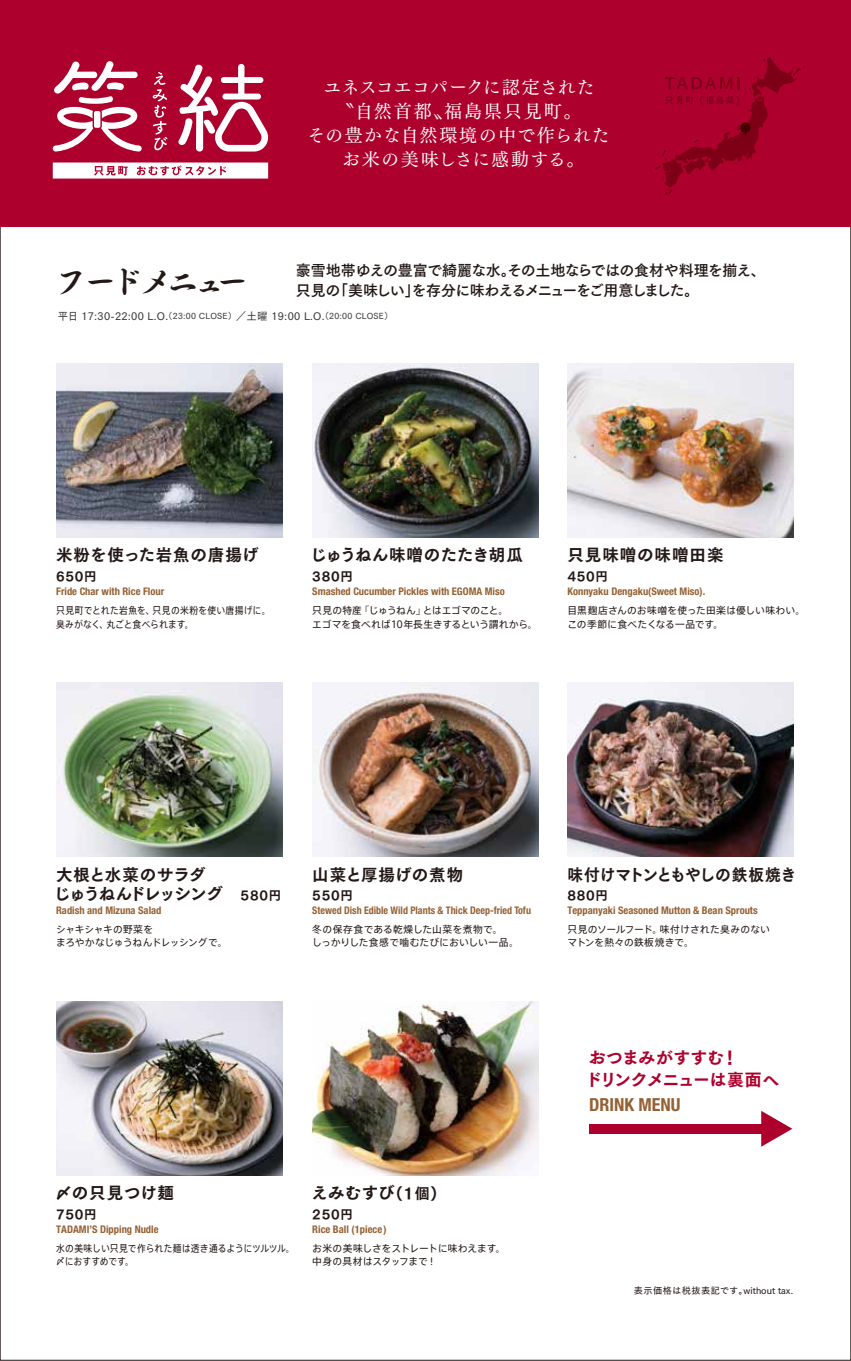
<style>
.page{position:relative;width:851px;height:1361px;background:#fff}
.page>*{position:absolute;margin:0;border:0;box-sizing:border-box;transform-origin:0 0}
.t1{font:34.5px "Manyo Gyosho Std E";letter-spacing:-.235em;color:#221815}
.t2{font:18px/24.3px "Tsuku Min Pr 5 M";letter-spacing:.05em;color:#fff;text-align:center}
.t3{font:700 condensed 18px "Helvetica Neue";color:#956134}
.t4{font:16.8px/22.5px "Tsuku Go Pro E";letter-spacing:-.02em;color:#ad002d}
.t5{font:16.5px/19.5px "Tsuku Go Pro E";letter-spacing:-.05em;color:#221815}
.t6{font:16.5px "Tsuku Go Pro E";letter-spacing:.01em;color:#221815}
.t7{font:16.5px "Tsuku Go Pro E";letter-spacing:.01em;color:#221815;scale:.95 1}
.t8{font:16.5px "Tsuku Go Pro E";letter-spacing:.04em;color:#221815}
.t9{font:16.5px "Tsuku Go Pro E";letter-spacing:.06em;color:#221815}
.t10{font:16.5px "Tsuku Go Pro E";letter-spacing:.03em;color:#221815}
.t11{font:16.5px "Tsuku Go Pro E";letter-spacing:.035em;color:#221815}
.t12{font:15px/19.5px "Tsuku Go Pro B";letter-spacing:-.04em;color:#221815}
.t13{font:12.3px "Tsuku Go Pro E";letter-spacing:.06em;color:#221815}
.t14{font:700 condensed 10.5px "Helvetica Neue";color:#956134}
.t15{font:10.5px "Tsuku Go Pro D";letter-spacing:.025em;color:#3e3a39}
.t16{font:700 condensed 10.5px "Helvetica Neue";color:#956134;scale:.95 1}
.t17{font:9.75px/13.5px "Axis Std";letter-spacing:.01em;color:#221815}
.t18{font:9.75px/13.5px "Axis Std";letter-spacing:-.01em;color:#221815}
.t19{font:9.75px/13.5px "Axis Std";letter-spacing:.03em;color:#221815;scale:.9 1}
.t20{font:9.75px/13.5px "Axis Std";letter-spacing:.01em;color:#221815;scale:.9 1}
.t21{font:9.75px/13.5px "Axis Std";letter-spacing:-.035em;color:#221815}
.t22{font:9.15px "Tsuku Go Pro D";color:#221815}
.s1{font-size:8.4px}
.s2{font-size:12.3px}
.s3{font-size:14.85px}
</style>
<div class="page">
<img style="left:56px;top:363px;width:226px;height:174px">
<img style="left:312px;top:363px;width:226px;height:174px">
<img style="left:567px;top:363px;width:226px;height:174px">
<img style="left:56px;top:682px;width:226px;height:174px">
<img style="left:312px;top:682px;width:226px;height:174px">
<img style="left:567px;top:682px;width:226px;height:174px">
<img style="left:56px;top:1001px;width:226px;height:174px">
<img style="left:312px;top:1001px;width:226px;height:174px">
<div style="left:589px;top:1124px;width:181px;height:9px;background:#ad002d"></div>
<svg style="left:761px;top:1111px;width:31px;height:35px"></svg>
<div style="left:0;top:1px;width:850px;height:226px;background:#ad002d"></div>
<svg style="left:53px;top:162px;width:215px;height:17px;background:#f1d5dc"></svg>
<svg style="left:153px;top:72px;width:14px;height:78px"></svg>
<svg style="left:178px;top:64px;width:91px;height:88px"></svg>
<svg style="left:53px;top:61px;width:89px;height:91px"></svg>
<svg style="left:655px;top:56px;width:150px;height:142px"></svg>
<h2 class="t2" style="left:307px;top:73px;width:304px">ユネスコエコパークに認定された<br>〝自然首都〟福島県只見町。<br>その豊かな自然環境の中で作られたお米の美味しさに感動する。</h2>
<h3 class="t12" style="left:296px;top:259px;width:471px">豪雪地帯ゆえの豊富で綺麗な水。その土地ならではの食材や料理を揃え、只見の「美味しい」を存分に味わえるメニューをご用意しました。</h3>
<h1 class="t1" style="left:54px;top:253px;width:198px">フードメニュー</h1>
<p class="t15" style="left:58px;top:307px;width:336px">平日 17:30-22:00 L.O.<span class="s1">（23:00 CLOSE）</span>／土曜 19:00 L.O.<span class="s1">（20:00 CLOSE）</span></p>
<h3 class="t8" style="left:56px;top:540px;width:204px">米粉を使った岩魚の唐揚げ</h3>
<p class="t13" style="left:56px;top:565px;width:42px">650円</p>
<p class="t19" style="left:56px;top:603px;width:240px">只見町でとれた岩魚を、只見の米粉を使い唐揚げに。臭みがなく、丸ごと食べられます。</p>
<p class="t14" style="left:56px;top:585px;width:110px">Fride Char with Rice Flour</p>
<h3 class="t6" style="left:310px;top:540px;width:214px">じゅうねん味噌のたたき胡瓜</h3>
<p class="t13" style="left:312px;top:565px;width:42px">380円</p>
<p class="t18" style="left:312px;top:603px;width:227px">只見の特産「じゅうねん」とはエゴマのこと。<br>エゴマを食べれば10年長生きするという謂れから。</p>
<p class="t14" style="left:312px;top:585px;width:194px">Smashed Cucumber Pickles with EGOMA Miso</p>
<h3 class="t9" style="left:567px;top:540px;width:158px">只見味噌の味噌田楽</h3>
<p class="t13" style="left:567px;top:565px;width:42px">450円</p>
<p class="t17" style="left:567px;top:603px;width:239px">目黒麹店さんのお味噌を使った田楽は優しい味わい。この季節に食べたくなる一品です。</p>
<p class="t14" style="left:567px;top:585px;width:139px">Konnyaku Dengaku(Sweet Miso).</p>
<h3 class="t5" style="left:54px;top:863px;width:229px">大根と水菜のサラダ<br>じゅうねんドレッシング <span class="s2">580円</span></h3>
<p class="t21" style="left:56px;top:922px;width:173px">シャキシャキの野菜を<br>まろやかなじゅうねんドレッシングで。</p>
<p class="t14" style="left:56px;top:904px;width:107px">Radish and Mizuna Salad</p>
<h3 class="t10" style="left:312px;top:859px;width:152px">山菜と厚揚げの煮物</h3>
<p class="t13" style="left:312px;top:884px;width:42px">550円</p>
<p class="t17" style="left:312px;top:922px;width:208px">冬の保存食である乾燥した山菜を煮物で。<br>しっかりした食感で噛むたびにおいしい一品。</p>
<p class="t16" style="left:312px;top:904px;width:232px">Stewed Dish Edible Wild Plants &amp; Thick Deep-fried Tofu</p>
<h3 class="t7" style="left:567px;top:859px;width:242px">味付けマトンともやしの鉄板焼き</h3>
<p class="t13" style="left:567px;top:884px;width:42px">880円</p>
<p class="t17" style="left:567px;top:922px;width:204px">只見のソールフード。味付けされた臭みのないマトンを熱々の鉄板焼きで。</p>
<p class="t14" style="left:567px;top:904px;width:192px">Teppanyaki Seasoned Mutton &amp; Bean Sprouts</p>
<h3 class="t11" style="left:55px;top:1178px;width:120px">〆の只見つけ麺</h3>
<p class="t13" style="left:56px;top:1203px;width:42px">750円</p>
<p class="t20" style="left:56px;top:1241px;width:266px">水の美味しい只見で作られた麺は透き通るようにツルツル。〆におすすめです。</p>
<p class="t14" style="left:56px;top:1223px;width:104px">TADAMI’S Dipping Nudle</p>
<h3 class="t6" style="left:311px;top:1178px;width:128px">えみむすび<span class="s3">(1個)</span></h3>
<p class="t13" style="left:312px;top:1203px;width:42px">250円</p>
<p class="t17" style="left:312px;top:1241px;width:195px">お米の美味しさをストレートに味わえます。中身の具材はスタッフまで！</p>
<p class="t14" style="left:312px;top:1223px;width:76px">Rice Ball (1piece)</p>
<h3 class="t4" style="left:585px;top:1044px;width:195px">おつまみがすすむ！<br>ドリンクメニューは裏面へ</h3>
<h2 class="t3" style="left:589px;top:1093px;width:93px">DRINK MENU</h2>
<p class="t22" style="left:633px;top:1283px;width:161px">表示価格は税抜表記です。without tax.</p>
</div>
